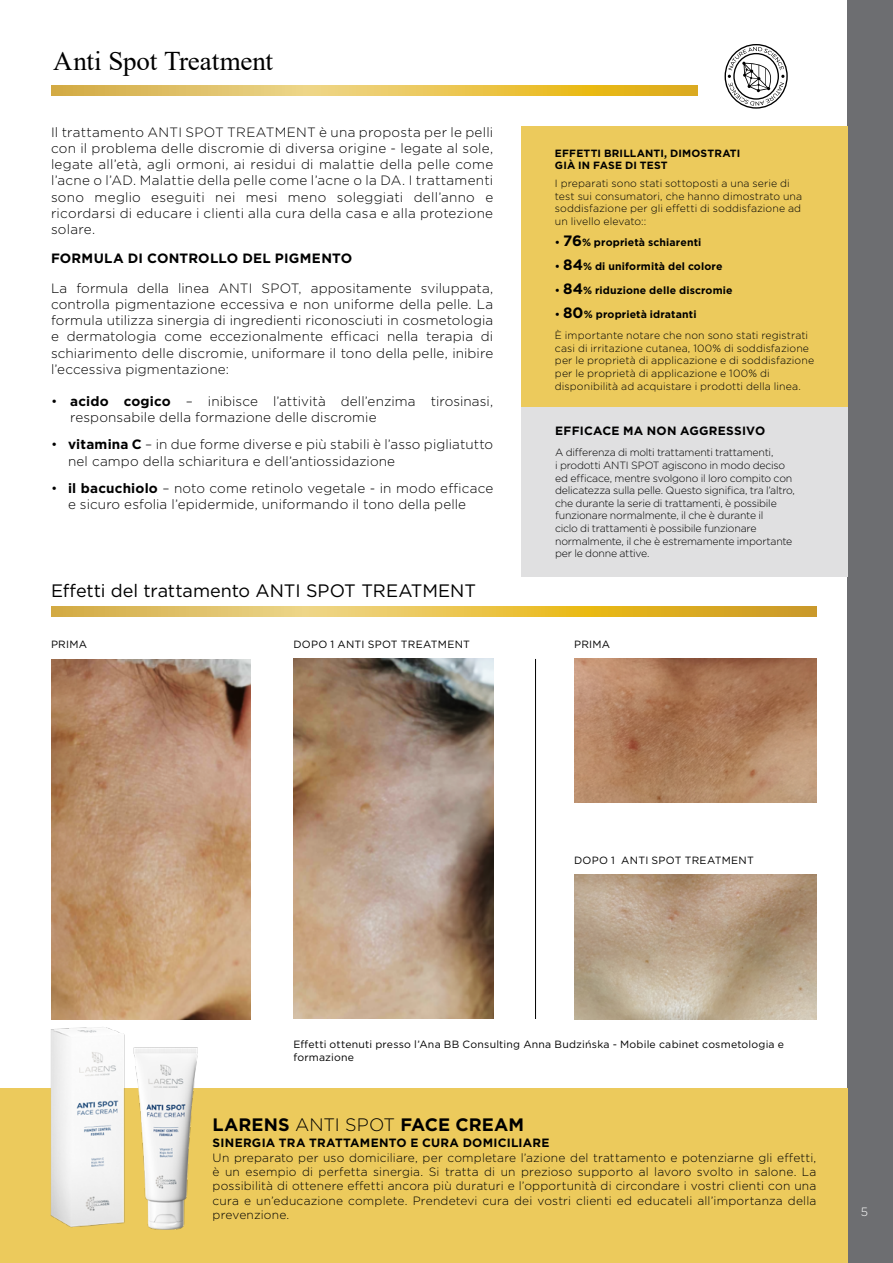
<style>
.page{position:relative;width:893px;height:1263px;background:#fff}
.page>*{position:absolute;margin:0;border:0;box-sizing:border-box;transform-origin:0 0}
.t1{font:27px "Times New Roman";letter-spacing:-.005em;color:#000}
.t2{font:18px "Gotham";letter-spacing:-.005em;color:#000}
.t3{font:700 18px "Gotham";letter-spacing:.005em;color:#000}
.t4{font:300 13.5px/16.2px "Gotham";letter-spacing:.01em;color:#000}
.t5{font:700 13.5px "Gotham";letter-spacing:.015em;color:#000}
.t6{font:300 12px/14.4px "Gotham";letter-spacing:.015em;color:#000;text-align:justify}
.t7{font:700 12px "Gotham";letter-spacing:.02em;color:#000}
.t8{font:300 12px "Gotham";color:#fff}
.t9{font:300 10.5px/12.6px "Gotham";letter-spacing:.01em;color:#000}
.t10{font:300 10.5px/12.6px "Gotham";letter-spacing:-.01em;color:#000}
.t11{font:10.5px/13.5px "Gotham";letter-spacing:.02em;color:#000}
.t12{font:700 10.5px/12.6px "Gotham";letter-spacing:.015em;color:#000}
.s1{font-weight:700}
.s2{font-size:15px}
.s3{font-weight:700;font-size:15px}
.s4{font-weight:300}
</style>
<div class="page">
<div style="left:847px;top:0;width:46px;height:1263px;background:#6d6e71"></div>
<div style="left:0;top:1088px;width:847px;height:175px;background:#ecca5c"></div>
<div style="left:521px;top:407px;width:326px;height:169px;background:#e0e0e1"></div>
<svg style="left:724px;top:44px;width:64px;height:65px"></svg>
<svg style="left:51px;top:86px;width:646px;height:9px;background:#e5c050"></svg>
<hr style="left:535px;top:659px;width:1px;height:360px;background:#000">
<div style="left:521px;top:126px;width:326px;height:281px;background:#ecca5c"></div>
<img style="left:50px;top:1019px;width:151px;height:211px">
<img style="left:51px;top:659px;width:200px;height:360px">
<img style="left:293px;top:659px;width:200px;height:360px">
<img style="left:574px;top:659px;width:242px;height:144px">
<img style="left:574px;top:875px;width:242px;height:144px">
<svg style="left:51px;top:607px;width:765px;height:9px;background:#e1bb4a"></svg>
<h1 class="t1" style="left:53px;top:42px;width:221px">Anti Spot Treatment</h1>
<p class="t4" style="left:51px;top:124px;width:444px;text-align:justify">Il trattamento ANTI SPOT TREATMENT è una proposta per le pelli con il problema delle discromie di diversa origine - legate al sole, legate all’età, agli ormoni, ai residui di malattie della pelle come l’acne o l’AD. Malattie della pelle come l’acne o la DA. I trattamenti sono meglio eseguiti nei mesi meno soleggiati dell’anno e ricordarsi di educare i clienti alla cura della casa e alla protezione solare.</p>
<p class="t5" style="left:51px;top:249px;width:303px">FORMULA DI CONTROLLO DEL PIGMENTO</p>
<p class="t4" style="left:51px;top:280px;width:444px;text-align:justify">La formula della linea ANTI SPOT, appositamente sviluppata, controlla pigmentazione eccessiva e non uniforme della pelle. La formula utilizza sinergia di ingredienti riconosciuti in cosmetologia e dermatologia come eccezionalmente efficaci nella terapia di schiarimento delle discromie, uniformare il tono della pelle, inibire l’eccessiva pigmentazione:</p>
<p class="t4" style="left:70px;top:393px;width:425px;text-indent:-19px">• <span class="s1">acido cogico</span> – inibisce l’attività dell’enzima tirosinasi, responsabile della formazione delle discromie</p>
<p class="t4" style="left:68px;top:436px;width:427px;text-indent:-17px">• <span class="s1">vitamina C</span> – in due forme diverse e più stabili è l’asso pigliatutto nel campo della schiaritura e dell’antiossidazione</p>
<p class="t4" style="left:68px;top:479px;width:427px;text-indent:-17px">• <span class="s1">il bacuchiolo</span> – noto come retinolo vegetale - in modo efficace e sicuro esfolia l’epidermide, uniformando il tono della pelle</p>
<h2 class="t2" style="left:51px;top:579px;width:426px">Effetti del trattamento ANTI SPOT TREATMENT</h2>
<p class="t12" style="left:555px;top:147px;width:187px">EFFETTI BRILLANTI, DIMOSTRATI<br>GIÀ IN FASE DI TEST</p>
<p class="t9" style="left:555px;top:177px;width:249px">I preparati sono stati sottoposti a una serie di test sui consumatori, che hanno dimostrato una soddisfazione per gli effetti di soddisfazione ad un livello elevato::</p>
<p class="t12" style="left:555px;top:236px;width:148px">• <span class="s2">76</span>% proprietà schiarenti</p>
<p class="t12" style="left:555px;top:260px;width:169px">• <span class="s2">84</span>% di uniformità del colore</p>
<p class="t12" style="left:555px;top:284px;width:179px">• <span class="s2">84</span>% riduzione delle discromie</p>
<p class="t9" style="left:555px;top:304px;width:255px;line-height:21px"><span class="s1">•</span> <span class="s3">80</span><span class="s1">% proprietà idratanti<br></span>È importante notare che non sono stati registrati</p>
<p class="t9" style="left:555px;top:341px;width:261px">casi di irritazione cutanea, 100% di soddisfazione per le proprietà di applicazione e di soddisfazione per le proprietà di applicazione e 100% di disponibilità ad acquistare i prodotti della linea.</p>
<p class="t7" style="left:555px;top:423px;width:212px">EFFICACE MA NON AGGRESSIVO</p>
<p class="t10" style="left:555px;top:446px;width:241px">A differenza di molti trattamenti trattamenti,<br>i prodotti ANTI SPOT agiscono in modo deciso ed efficace, mentre svolgono il loro compito con delicatezza sulla pelle. Questo significa, tra l’altro, che durante la serie di trattamenti, è possibile funzionare normalmente, il che è durante il<br>ciclo di trattamenti è possibile funzionare normalmente, il che è estremamente importante per le donne attive.</p>
<p class="t11" style="left:51px;top:637px;width:38px">PRIMA</p>
<p class="t11" style="left:293px;top:637px;width:178px">DOPO 1 ANTI SPOT TREATMENT</p>
<p class="t11" style="left:574px;top:637px;width:38px">PRIMA</p>
<p class="t11" style="left:574px;top:853px;width:181px">DOPO 1 ANTI SPOT TREATMENT</p>
<p class="t11" style="left:293px;top:1037px;width:492px">Effetti ottenuti presso l’Ana BB Consulting Anna Budzińska - Mobile cabinet cosmetologia e formazione</p>
<h2 class="t3" style="left:213px;top:1112px;width:313px">LARENS <span class="s4">ANTI SPOT</span> FACE CREAM</h2>
<p class="t7" style="left:213px;top:1135px;width:338px">SINERGIA TRA TRATTAMENTO E CURA DOMICILIARE</p>
<p class="t6" style="left:213px;top:1150px;width:605px">Un preparato per uso domiciliare, per completare l’azione del trattamento e potenziarne gli effetti, è un esempio di perfetta sinergia. Si tratta di un prezioso supporto al lavoro svolto in salone. La possibilità di ottenere effetti ancora più duraturi e l’opportunità di circondare i vostri clienti con una cura e un’educazione complete. Prendetevi cura dei vostri clienti ed educateli all’importanza della prevenzione.</p>
<p class="t8" style="left:861px;top:1204px;width:9px">5</p>
</div>
